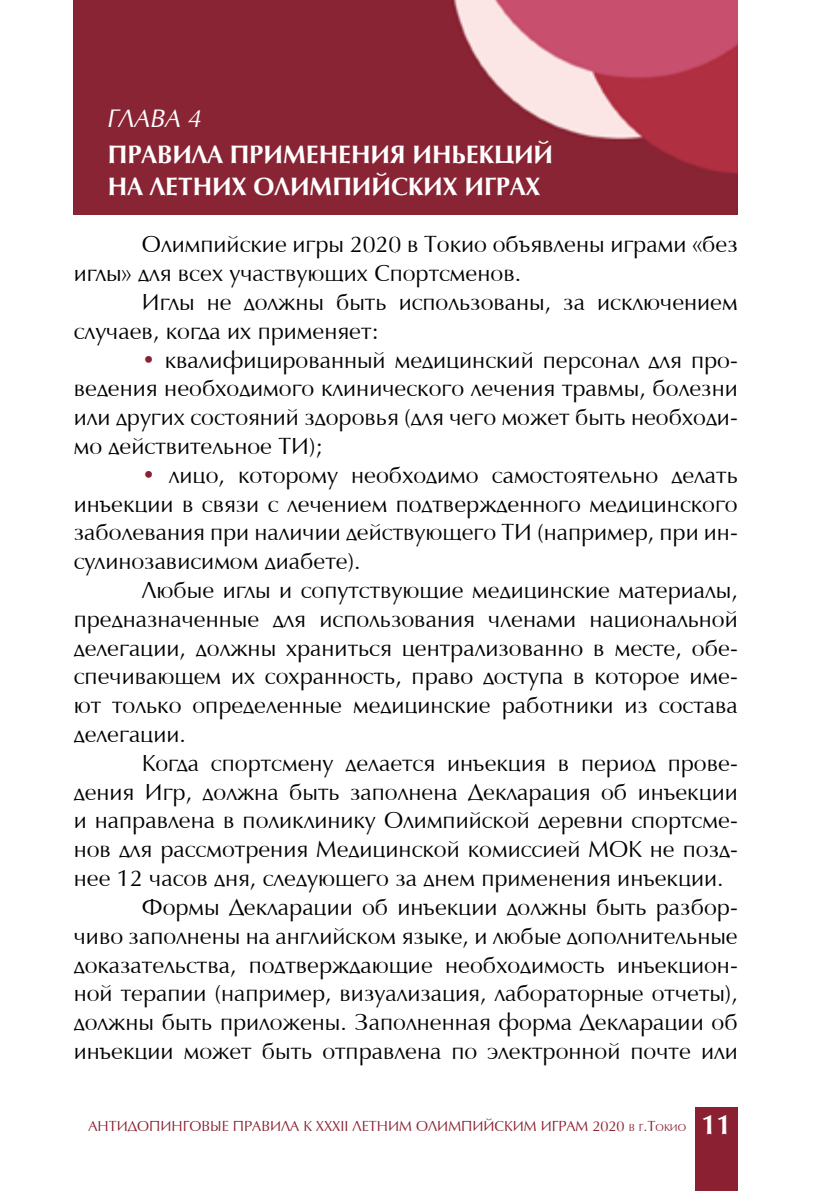
<style>
.page{position:relative;width:840px;height:1191px;background:#fff}
.page>*{position:absolute;margin:0;border:0;box-sizing:border-box;transform-origin:0 0}
.t1{font:700 26px/31.2px "Vera Humana 95";color:#fff}
.t2{font:italic 26px "Vera Humana 95";color:#fff}
.t3{font:24px/28.8px "Vera Humana 95";color:#000;text-align:justify}
.t4{font:15px "Vera Humana 95";color:#8a2031}
.s1{color:#8a2031}
.s2{font-size:10.4px}
</style>
<div class="page">
<div style="left:695px;top:1107px;width:42px;height:84px;background:#8a2031"></div>
<img style="left:74px;top:0;width:663px;height:215px">
<p class="t2" style="left:108px;top:102px;width:96px">ГЛАВА 4</p>
<p class="t1" style="left:108px;top:139px;width:446px">ПРАВИЛА ПРИМЕНЕНИЯ ИНЪЕКЦИЙ<br>НА ЛЕТНИХ ОЛИМПИЙСКИХ ИГРАХ</p>
<p class="t3" style="left:74px;top:230px;width:665px;text-indent:68px">Олимпийские игры 2020 в Токио объявлены играми «без иглы» для всех участвующих Спортсменов.</p>
<p class="t3" style="left:74px;top:287px;width:665px;text-indent:68px">Иглы не должны быть использованы, за исключением случаев, когда их применяет:</p>
<p class="t3" style="left:74px;top:345px;width:665px;text-indent:68px"><span class="s1">•</span> квалифицированный медицинский персонал для про&shy;ведения необходимого клинического лечения травмы, болезни или других состояний здоровья (для чего может быть необходи&shy;мо действительное ТИ);</p>
<p class="t3" style="left:74px;top:460px;width:665px;text-indent:68px"><span class="s1">•</span> лицо, которому необходимо самостоятельно делать инъекции в связи с лечением подтвержденного медицинского заболевания при наличии действующего ТИ (например, при ин&shy;сулинозависимом диабете).</p>
<p class="t3" style="left:74px;top:575px;width:665px;text-indent:68px">Любые иглы и сопутствующие медицинские материалы, предназначенные для использования членами национальной делегации, должны храниться централизованно в месте, обе&shy;спечивающем их сохранность, право доступа в которое име&shy;ют только определенные медицинские работники из состава делегации.</p>
<p class="t3" style="left:142px;top:748px;width:597px">Когда спортсмену делается инъекция в период прове-</p>
<p class="t3" style="left:74px;top:777px;width:665px">дения Игр, должна быть заполнена Декларация об инъекции</p>
<p class="t3" style="left:74px;top:806px;width:665px">и направлена в поликлинику Олимпийской деревни спортсме-</p>
<p class="t3" style="left:74px;top:835px;width:665px">нов для рассмотрения Медицинской комиссией МОК не позд-</p>
<p class="t3" style="left:74px;top:863px;width:651px">нее 12 часов дня, следующего за днем применения инъекции.</p>
<p class="t3" style="left:142px;top:892px;width:597px">Формы Декларации об инъекции должны быть разбор-</p>
<p class="t3" style="left:74px;top:921px;width:665px">чиво заполнены на английском языке, и любые дополнительные</p>
<p class="t3" style="left:74px;top:950px;width:665px">доказательства, подтверждающие необходимость инъекцион-</p>
<p class="t3" style="left:74px;top:979px;width:665px">ной терапии (например, визуализация, лабораторные отчеты),</p>
<p class="t3" style="left:74px;top:1007px;width:665px">должны быть приложены. Заполненная форма Декларации об</p>
<p class="t3" style="left:74px;top:1036px;width:665px">инъекции может быть отправлена по электронной почте или</p>
<p class="t4" style="left:88px;top:1117px;width:575px">АНТИДОПИНГОВЫЕ ПРАВИЛА К XXXII ЛЕТНИМ ОЛИМПИЙСКИМ ИГРАМ 2020 <span class="s2">в г</span>.Т<span class="s2">окио</span></p>
</div>
